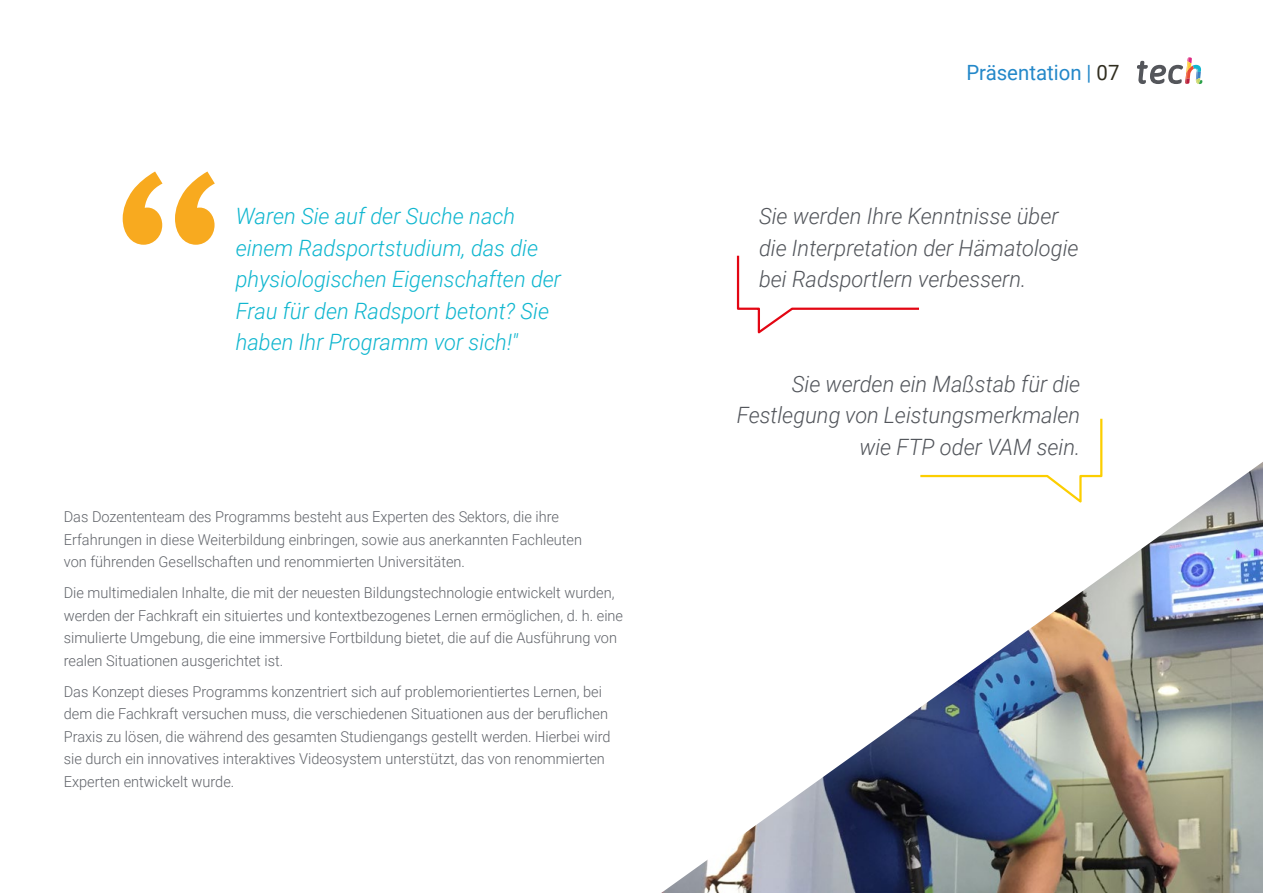
<style>
.page{position:relative;width:1263px;height:893px;background:#fff}
.page>*{position:absolute;margin:0;border:0;box-sizing:border-box;transform-origin:0 0}
.t1{font:italic 300 22.5px/31.5px "Roboto";color:#52555b;text-align:right}
.t2{font:italic 300 22.5px/31.5px "Roboto";color:#0fb6cf}
.t3{font:21px "Roboto";color:#2488c9}
.t4{font:300 15px/22.5px "Roboto";color:#61646a}
.s1{color:#312e20}
</style>
<div class="page">
<svg style="left:123px;top:171px;width:92px;height:74px"></svg>
<svg style="left:1100px;top:418px;width:3px;height:44px"></svg>
<svg style="left:736px;top:255px;width:183px;height:79px"></svg>
<img style="left:661px;top:462px;width:602px;height:431px">
<svg style="left:1137px;top:57px;width:65px;height:27px"></svg>
<h1 class="t2" style="left:236px;top:200px;width:327px">Waren Sie auf der Suche nach einem Radsportstudium, das die physiologischen Eigenschaften der<br>Frau für den Radsport betont? Sie haben Ihr Programm vor sich!"</h1>
<p class="t4" style="left:64px;top:505px;width:520px">Das Dozententeam des Programms besteht aus Experten des Sektors, die ihre<br>Erfahrungen in diese Weiterbildung einbringen, sowie aus anerkannten Fachleuten von führenden Gesellschaften und renommierten Universitäten.</p>
<p class="t4" style="left:64px;top:581px;width:561px">Die multimedialen Inhalte, die mit der neuesten Bildungstechnologie entwickelt wurden, werden der Fachkraft ein situiertes und kontextbezogenes Lernen ermöglichen, d. h. eine simulierte Umgebung, die eine immersive Fortbildung bietet, die auf die Ausführung von realen Situationen ausgerichtet ist.</p>
<p class="t4" style="left:64px;top:679px;width:548px">Das Konzept dieses Programms konzentriert sich auf problemorientiertes Lernen, bei dem die Fachkraft versuchen muss, die verschiedenen Situationen aus der beruflichen Praxis zu lösen, die während des gesamten Studiengangs gestellt werden. Hierbei wird sie durch ein innovatives interaktives Videosystem unterstützt, das von renommierten Experten entwickelt wurde.</p>
<h2 class="t3" style="left:966px;top:57px;width:155px">Präsentation | <span class="s1">07</span></h2>
<h1 class="t1" style="left:759px;top:200px;width:321px;text-align:left">Sie werden Ihre Kenntnisse über die Interpretation der Hämatologie bei Radsportlern verbessern.</h1>
<h1 class="t1" style="left:737px;top:367px;width:345px">Sie werden ein Maßstab für die<br>Festlegung von Leistungsmerkmalen wie FTP oder VAM sein.</h1>
</div>
